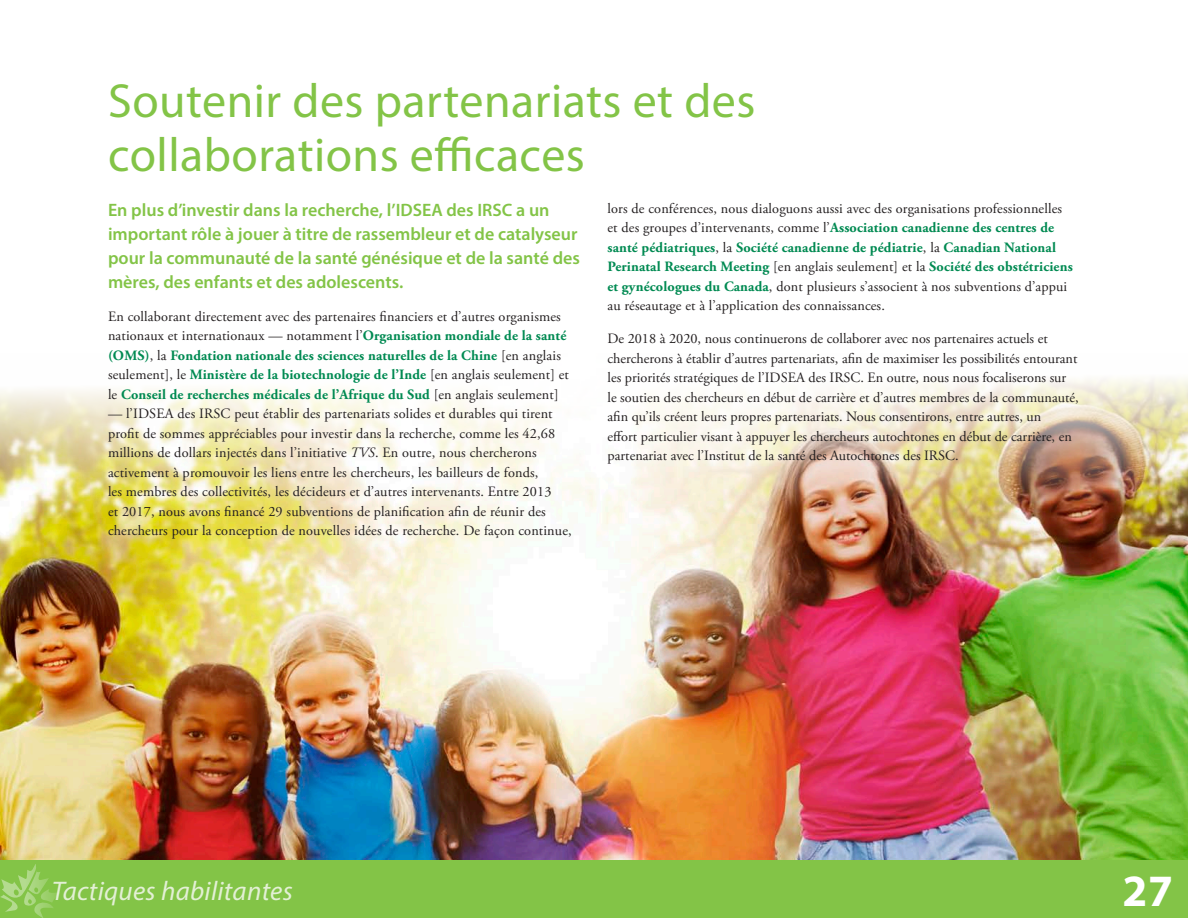
<style>
.page{position:relative;width:1188px;height:918px;background:#fff}
.page>*{position:absolute;margin:0;border:0;box-sizing:border-box;transform-origin:0 0}
.t1{font:48px/54px "Myriad Pro";letter-spacing:.01em;color:#83c447}
.t2{font:700 45px "Myriad Pro";color:#fff}
.t3{font:italic 27px "Myriad Pro";letter-spacing:.01em;color:#e3f0d5}
.intro_text{font:600 18px/24px "Myriad Pro";color:#83c447}
.body_text{font:14.25px/19.5px "Adobe Garamond Pro";letter-spacing:.01em;color:#231f20}
.s1{font-weight:700;color:#008a52}
.s2{font-style:italic}
</style>
<div class="page">
<img style="left:0;top:378px;width:1188px;height:483px">
<div style="left:0;top:861px;width:1188px;height:57px;background:#83c447"></div>
<svg style="left:0;top:864px;width:59px;height:54px"></svg>
<p class="t1" style="left:108px;top:73px;width:649px">Soutenir des partenariats et des collaborations efficaces</p>
<p class="intro_text" style="left:108px;top:198px;width:473px">En plus d’investir dans la recherche, l’IDSEA des IRSC a un important rôle à jouer à titre de rassembleur et de catalyseur pour la communauté de la santé génésique et de la santé des mères, des enfants et des adolescents.</p>
<p class="body_text" style="left:108px;top:307px;width:463px">En collaborant directement avec des partenaires financiers et d’autres organismes nationaux et internationaux — notamment l’<span class="s1">Organisation mondiale de la santé (OMS)</span>, la <span class="s1">Fondation nationale des sciences naturelles de la Chine</span> [en anglais seulement], le <span class="s1">Ministère de la biotechnologie de l’Inde</span> [en anglais seulement] et le <span class="s1">Conseil de recherches médicales de l’Afrique du Sud</span> [en anglais seulement]</p>
<p class="body_text" style="left:108px;top:405px;width:465px">— l’IDSEA des IRSC peut établir des partenariats solides et durables qui tirent profit de sommes appréciables pour investir dans la recherche, comme les 42,68 millions de dollars injectés dans l’initiative <span class="s2">TVS</span>. En outre, nous chercherons activement à promouvoir les liens entre les chercheurs, les bailleurs de fonds,<br>les membres des collectivités, les décideurs et d’autres intervenants. Entre 2013<br>et 2017, nous avons financé 29 subventions de planification afin de réunir des chercheurs pour la conception de nouvelles idées de recherche. De façon continue,</p>
<p class="body_text" style="left:608px;top:199px;width:467px">lors de conférences, nous dialoguons aussi avec des organisations professionnelles et des groupes d’intervenants, comme l’<span class="s1">Association canadienne des centres de santé pédiatriques</span>, la <span class="s1">Société canadienne de pédiatrie</span>, la <span class="s1">Canadian National Perinatal Research Meeting</span> [en anglais seulement] et la <span class="s1">Société des obstétriciens et gynécologues du Canada</span>, dont plusieurs s’associent à nos subventions d’appui au réseautage et à l’application des connaissances.</p>
<p class="body_text" style="left:608px;top:330px;width:473px">De 2018 à 2020, nous continuerons de collaborer avec nos partenaires actuels et chercherons à établir d’autres partenariats, afin de maximiser les possibilités entourant les priorités stratégiques de l’IDSEA des IRSC. En outre, nous nous focaliserons sur le soutien des chercheurs en début de carrière et d’autres membres de la communauté, afin qu’ils créent leurs propres partenariats. Nous consentirons, entre autres, un<br>effort particulier visant à appuyer les chercheurs autochtones en début de carrière, en partenariat avec l’Institut de la santé des Autochtones des IRSC.</p>
<p class="t3" style="left:52px;top:874px;width:243px">Tactiques habilitantes</p>
<h2 class="t2" style="left:1123px;top:861px;width:52px">27</h2>
</div>
